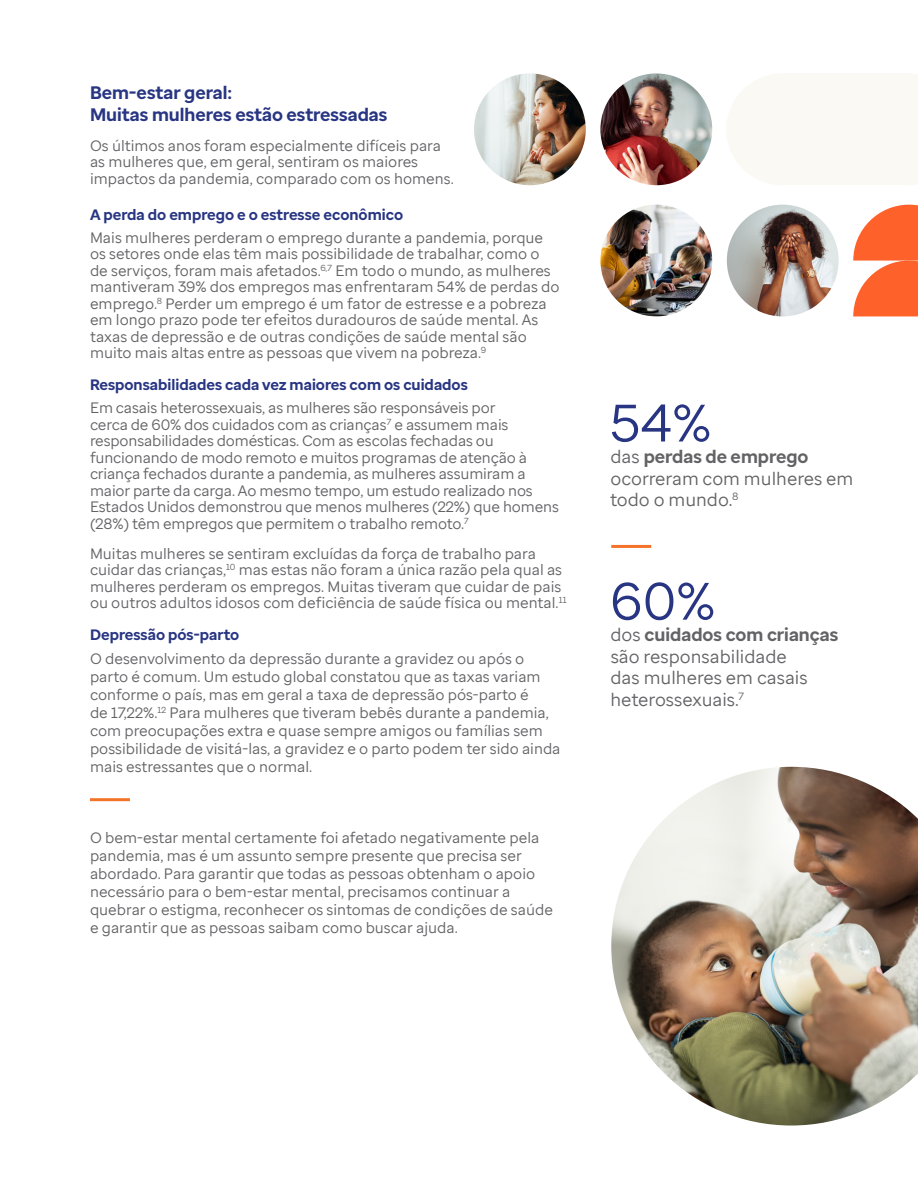
<style>
.page{position:relative;width:918px;height:1188px;background:#fff}
.page>*{position:absolute;margin:0;border:0;box-sizing:border-box;transform-origin:0 0}
.t1{font:52.5px "Optum Sans";color:#283582}
.t2{font:18px/21.6px "Optum Sans";color:#636366}
.t3{font:700 18px "Optum Sans";color:#283582}
.t4{font:15px/16.5px "Optum Sans";color:#636366}
.t5{font:700 15px "Optum Sans";color:#283582}
.s1{font-weight:700}
</style>
<div class="page">
<img style="left:474px;top:73px;width:112px;height:112px;border-radius:56px">
<img style="left:600px;top:73px;width:112px;height:112px;border-radius:56px">
<div style="left:726px;top:73px;width:112px;height:112px;background:#fbf9f4;border-radius:50%"></div>
<svg style="left:909px;top:74px;width:9px;height:111px"></svg>
<div style="left:782px;top:73px;width:127px;height:112px;background:#fbf9f4"></div>
<img style="left:600px;top:205px;width:112px;height:111px;border-radius:56px">
<img style="left:727px;top:205px;width:112px;height:111px;border-radius:56px">
<svg style="left:853px;top:205px;width:65px;height:111px"></svg>
<hr style="left:611px;top:545px;width:40px;height:3px;background:#f37328">
<hr style="left:90px;top:798px;width:40px;height:3px;background:#f37328">
<img style="left:611px;top:767px;width:307px;height:359px">
<p class="t3" style="left:90px;top:81px;width:144px">Bem-estar geral:</p>
<p class="t3" style="left:90px;top:103px;width:299px">Muitas mulheres estão estressadas</p>
<p class="t4" style="left:90px;top:137px;width:365px">Os últimos anos foram especialmente difíceis para as mulheres que, em geral, sentiram os maiores impactos da pandemia, comparado com os homens.</p>
<p class="t5" style="left:90px;top:205px;width:315px">A perda do emprego e o estresse econômico</p>
<p class="t4" style="left:90px;top:229px;width:471px">Mais mulheres perderam o emprego durante a pandemia, porque os setores onde elas têm mais possibilidade de trabalhar, como o de serviços, foram mais afetados.<sup>6,7</sup> Em todo o mundo, as mulheres mantiveram 39% dos empregos mas enfrentaram 54% de perdas do emprego.<sup>8</sup> Perder um emprego é um fator de estresse e a pobreza em longo prazo pode ter efeitos duradouros de saúde mental. As taxas de depressão e de outras condições de saúde mental são muito mais altas entre as pessoas que vivem na pobreza.<sup>9</sup></p>
<p class="t5" style="left:90px;top:375px;width:379px">Responsabilidades cada vez maiores com os cuidados</p>
<p class="t4" style="left:90px;top:400px;width:470px">Em casais heterossexuais, as mulheres são responsáveis por<br>cerca de 60% dos cuidados com as crianças<sup>7</sup> e assumem mais responsabilidades domésticas. Com as escolas fechadas ou funcionando de modo remoto e muitos programas de atenção à criança fechados durante a pandemia, as mulheres assumiram a maior parte da carga. Ao mesmo tempo, um estudo realizado nos Estados Unidos demonstrou que menos mulheres (22%) que homens (28%) têm empregos que permitem o trabalho remoto.<sup>7</sup></p>
<p class="t4" style="left:90px;top:545px;width:478px">Muitas mulheres se sentiram excluídas da força de trabalho para cuidar das crianças,<sup>10</sup> mas estas não foram a única razão pela qual as mulheres perderam os empregos. Muitas tiveram que cuidar de pais ou outros adultos idosos com deficiência de saúde física ou mental.<sup>11</sup></p>
<p class="t5" style="left:90px;top:625px;width:151px">Depressão pós-parto</p>
<p class="t4" style="left:90px;top:650px;width:472px;line-height:18px">O desenvolvimento da depressão durante a gravidez ou após o parto é comum. Um estudo global constatou que as taxas variam conforme o país, mas em geral a taxa de depressão pós-parto é<br>de 17,22%.<sup>12</sup> Para mulheres que tiveram bebês durante a pandemia, com preocupações extra e quase sempre amigos ou famílias sem possibilidade de visitá-las, a gravidez e o parto podem ter sido ainda mais estressantes que o normal.</p>
<p class="t4" style="left:90px;top:829px;width:464px;line-height:18px">O bem-estar mental certamente foi afetado negativamente pela pandemia, mas é um assunto sempre presente que precisa ser abordado. Para garantir que todas as pessoas obtenham o apoio necessário para o bem-estar mental, precisamos continuar a quebrar o estigma, reconhecer os sintomas de condições de saúde e garantir que as pessoas saibam como buscar ajuda.</p>
<p class="t1" style="left:610px;top:389px;width:103px">54%</p>
<p class="t2" style="left:610px;top:446px;width:245px">das <span class="s1">perdas de emprego </span>ocorreram com mulheres em todo o mundo.<sup>8</sup></p>
<p class="t1" style="left:610px;top:567px;width:107px">60%</p>
<p class="t2" style="left:610px;top:624px;width:229px">dos <span class="s1">cuidados com crianças </span>são responsabilidade<br>das mulheres em casais heterossexuais.<sup>7</sup></p>
</div>
